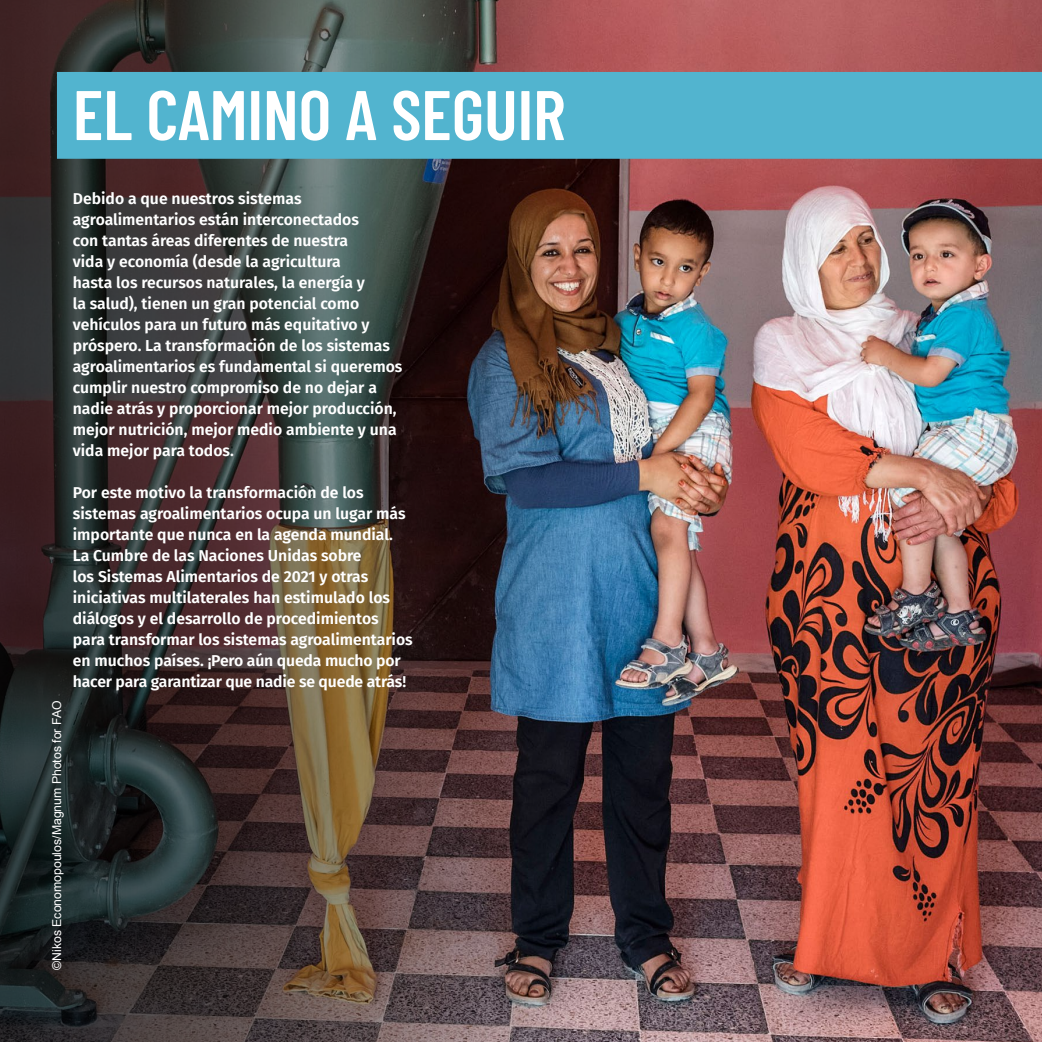
<style>
.page{position:relative;width:1042px;height:1042px;background:#fff}
.page>*{position:absolute;margin:0;border:0;box-sizing:border-box;transform-origin:0 0}
.t1{font:600 70px "Barlow Condensed";color:#fff}
.t2{font:600 15.75px/21px "Fira Sans";color:#fff}
.t3{font:12.25px "Arial";color:#fff}
</style>
<div class="page">
<img style="left:597px;top:0;width:445px;height:1042px">
<img style="left:0;top:0;width:597px;height:1042px">
<div style="left:57px;top:72px;width:985px;height:87px;background:#52b4cf"></div>
<h1 class="t1" style="left:73px;top:65px;width:494px">EL CAMINO A SEGUIR</h1>
<p class="t3" style="left:49px;top:970px;width:271px;rotate:-90deg">©Nikos Economopoulos/Magnum Photos for FAO</p>
<p class="t2" style="left:73px;top:187px;width:331px">Debido a que nuestros sistemas agroalimentarios están interconectados<br>con tantas áreas diferentes de nuestra<br>vida y economía (desde la agricultura<br>hasta los recursos naturales, la energía y<br>la salud), tienen un gran potencial como vehículos para un futuro más equitativo y próspero. La transformación de los sistemas agroalimentarios es fundamental si queremos cumplir nuestro compromiso de no dejar a nadie atrás y proporcionar mejor producción, mejor nutrición, mejor medio ambiente y una vida mejor para todos.</p>
<p class="t2" style="left:73px;top:481px;width:341px">Por este motivo la transformación de los sistemas agroalimentarios ocupa un lugar más importante que nunca en la agenda mundial.<br>La Cumbre de las Naciones Unidas sobre<br>los Sistemas Alimentarios de 2021 y otras iniciativas multilaterales han estimulado los diálogos y el desarrollo de procedimientos para transformar los sistemas agroalimentarios en muchos países. ¡Pero aún queda mucho por hacer para garantizar que nadie se quede atrás!</p>
</div>
